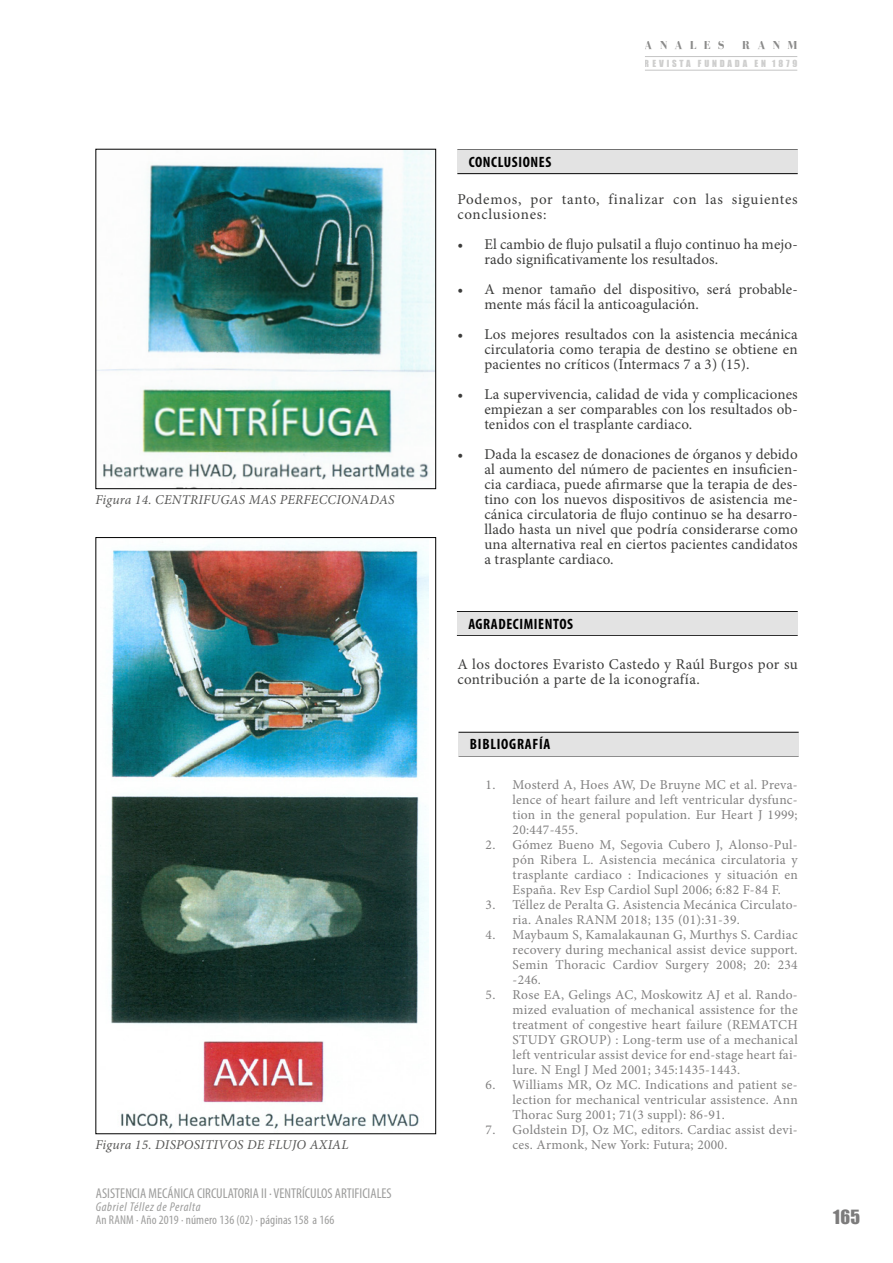
<style>
.page{position:relative;width:893px;height:1263px;background:#fff}
.page>*{position:absolute;margin:0;border:0;box-sizing:border-box;transform-origin:0 0}
.t1{font:18px "Impact";color:#7c7b7b}
.Anales{font:15px/15px "Minion Pro";letter-spacing:.01em;color:#3c3c3b}
.Anales-2{font:15px/15px "Minion Pro";letter-spacing:.05em;color:#3c3c3b}
.t2{font:700 condensed 15px "Myriad Pro";letter-spacing:.04em;color:#000}
.t3{font:condensed 14.25px "Myriad Pro";color:#9d9d9c}
.t4{font:13.5px/15px "Minion Pro";letter-spacing:.02em;color:#818080;text-align:justify}
.t5{font:italic 13.5px "Minion Pro";letter-spacing:.02em;color:#575756}
.t6{font:condensed 12.75px "Myriad Pro";letter-spacing:.01em;color:#9d9d9c}
.t7{font:italic condensed 12.75px "Myriad Pro";letter-spacing:.05em;color:#9d9d9c}
.t8{font:700 12px "Bodoni FLF";letter-spacing:.6em;color:#3c3c3b}
.t9{font:9px "Impact";letter-spacing:.315em;color:#9d9d9c}
</style>
<div class="page">
<hr style="left:645px;top:56px;width:152px;height:1px;background:#9d9d9c">
<hr style="left:645px;top:70px;width:152px;height:1px;background:#9d9d9c">
<img style="left:97px;top:151px;width:337px;height:336px">
<div style="left:95px;top:149px;width:341px;height:340px;border:1px solid #000"></div>
<img style="left:110px;top:541px;width:318px;height:588px">
<hr style="left:457px;top:173px;width:341px;height:1px;background:#000">
<div style="left:457px;top:150px;width:341px;height:23px;background:#e3e3e3"></div>
<hr style="left:457px;top:611px;width:341px;height:1px;background:#000">
<hr style="left:457px;top:635px;width:341px;height:1px;background:#000">
<div style="left:457px;top:612px;width:341px;height:23px;background:#e3e3e3"></div>
<hr style="left:458px;top:732px;width:341px;height:1px;background:#000">
<hr style="left:458px;top:755px;width:341px;height:1px;background:#000">
<div style="left:458px;top:733px;width:341px;height:22px;background:#e3e3e3"></div>
<p class="t5" style="left:95px;top:490px;width:300px">Figura 14. CENTRIFUGAS MAS PERFECCIONADAS</p>
<p class="t5" style="left:95px;top:1135px;width:255px">Figura 15. DISPOSITIVOS DE FLUJO AXIAL</p>
<p class="t3" style="left:96px;top:1184px;width:297px">ASISTENCIA MECÁNICA CIRCULATORIA II · VENTRÍCULOS ARTIFICIALES</p>
<p class="t7" style="left:96px;top:1199px;width:107px">Gabriel Téllez de Peralta</p>
<p class="t6" style="left:96px;top:1212px;width:240px">An RANM · Año 2019 · número 136 (02) · páginas 158 a 166</p>
<p class="t8" style="left:645px;top:39px;width:81px">ANALES</p>
<p class="t8" style="left:742px;top:39px;width:57px">RANM</p>
<p class="t9" style="left:645px;top:56px;width:154px">REVISTA FUNDADA EN 1879</p>
<p class="t2" style="left:469px;top:153px;width:84px">CONCLUSIONES</p>
<p class="Anales-2" style="left:457px;top:192px;width:342px">Podemos, por tanto, finalizar con las siguientes conclusiones:</p>
<p class="Anales" style="left:484px;top:237px;width:315px;text-indent:-27px">• El cambio de flujo pulsatil a flujo continuo ha mejo&shy;rado significativamente los resultados.</p>
<p class="Anales" style="left:484px;top:282px;width:315px;text-indent:-27px">• A menor tamaño del dispositivo, será probable&shy;mente más fácil la anticoagulación.</p>
<p class="Anales" style="left:484px;top:327px;width:315px;text-align:justify;text-indent:-27px">• Los mejores resultados con la asistencia mecánica circulatoria como terapia de destino se obtiene en pacientes no críticos (Intermacs 7 a 3) (15).</p>
<p class="Anales" style="left:484px;top:387px;width:315px;text-align:justify;text-indent:-27px">• La supervivencia, calidad de vida y complicaciones empiezan a ser comparables con los resultados ob&shy;tenidos con el trasplante cardiaco.</p>
<p class="Anales" style="left:484px;top:447px;width:315px;text-align:justify;text-indent:-27px">• Dada la escasez de donaciones de órganos y debido al aumento del número de pacientes en insuficien&shy;cia cardiaca, puede afirmarse que la terapia de des&shy;tino con los nuevos dispositivos de asistencia me&shy;cánica circulatoria de flujo continuo se ha desarro&shy;llado hasta un nivel que podría considerarse como una alternativa real en ciertos pacientes candidatos a trasplante cardiaco.</p>
<p class="t2" style="left:468px;top:614px;width:106px">AGRADECIMIENTOS</p>
<p class="Anales" style="left:457px;top:657px;width:342px">A los doctores Evaristo Castedo y Raúl Burgos por su contribución a parte de la iconografía.</p>
<p class="t2" style="left:470px;top:734px;width:82px">BIBLIOGRAFÍA</p>
<p class="t4" style="left:513px;top:777px;width:287px;text-indent:-27px">1. Mosterd A, Hoes AW, De Bruyne MC et al. Preva&shy;lence of heart failure and left ventricular dysfunc&shy;tion in the general population. Eur Heart J 1999; 20:447-455.</p>
<p class="t4" style="left:513px;top:837px;width:287px;text-indent:-27px">2. Gómez Bueno M, Segovia Cubero J, Alonso-Pul&shy;pón Ribera L. Asistencia mecánica circulatoria y trasplante cardiaco : Indicaciones y situación en España. Rev Esp Cardiol Supl 2006; 6:82 F-84 F.</p>
<p class="t4" style="left:513px;top:897px;width:287px;text-indent:-27px">3. Téllez de Peralta G. Asistencia Mecánica Circulato&shy;ria. Anales RANM 2018; 135 (01):31-39.</p>
<p class="t4" style="left:513px;top:927px;width:287px;text-indent:-27px">4. Maybaum S, Kamalakaunan G, Murthys S. Cardiac recovery during mechanical assist device support.<br>Semin Thoracic Cardiov Surgery 2008; 20: 234 -246.</p>
<p class="t4" style="left:513px;top:987px;width:287px;text-indent:-27px">5. Rose EA, Gelings AC, Moskowitz AJ et al. Rando&shy;mized evaluation of mechanical assistence for the treatment of congestive heart failure (REMATCH STUDY GROUP) : Long-term use of a mechanical left ventricular assist device for end-stage heart fai&shy;lure. N Engl J Med 2001; 345:1435-1443.</p>
<p class="t4" style="left:513px;top:1077px;width:287px;text-indent:-27px">6. Williams MR, Oz MC. Indications and patient se&shy;lection for mechanical ventricular assistence. Ann Thorac Surg 2001; 71(3 suppl): 86-91.</p>
<p class="t4" style="left:513px;top:1122px;width:287px;text-indent:-27px">7. Goldstein DJ, Oz MC, editors. Cardiac assist devi&shy;ces. Armonk, New York: Futura; 2000.</p>
<h1 class="t1" style="left:833px;top:1203px;width:28px">165</h1>
</div>
